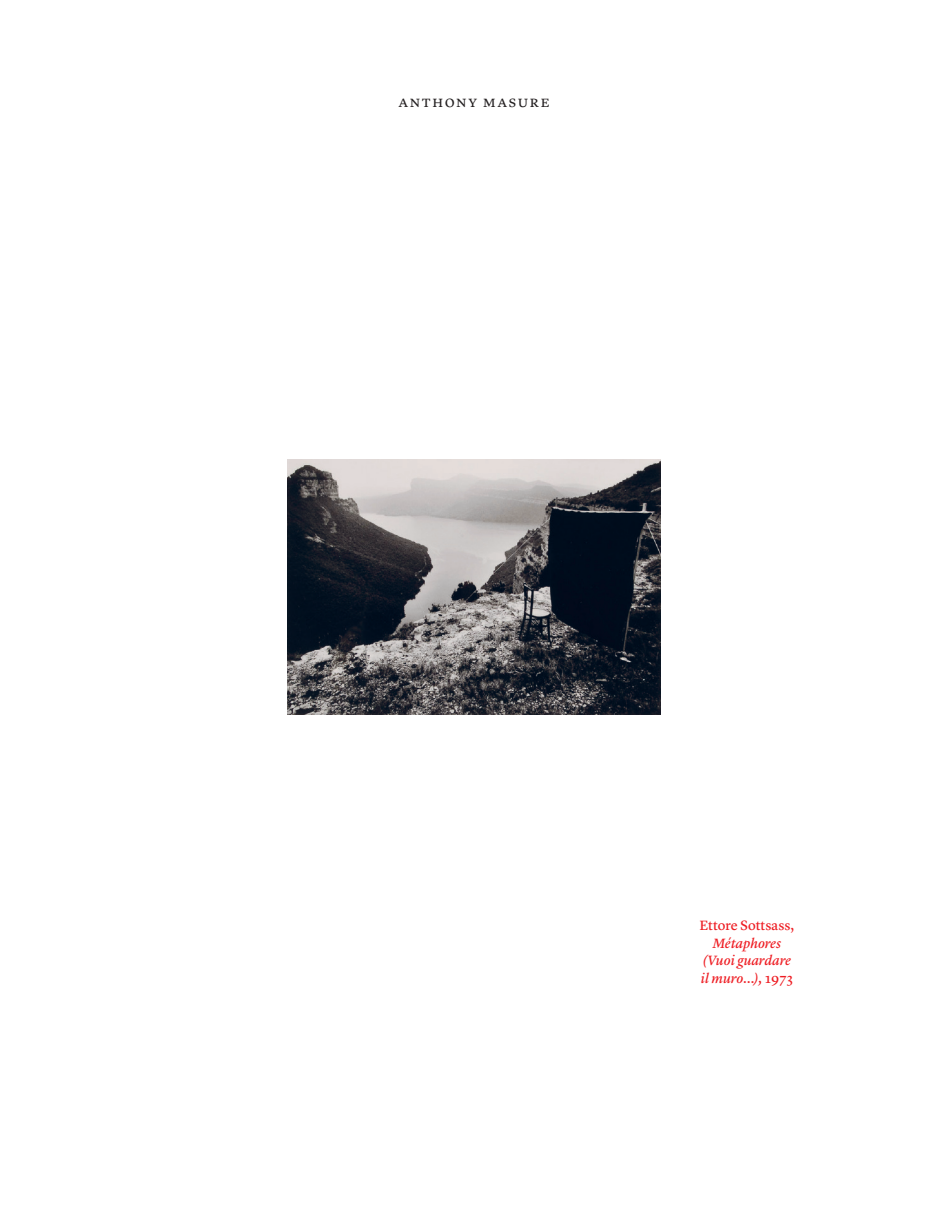
<style>
.page{position:relative;width:933px;height:1211px;background:#fff}
.page>*{position:absolute;margin:0;border:0;box-sizing:border-box;transform-origin:0 0}
.t1{font:15.75px "Lyon Text";letter-spacing:.1em;color:#231f20}
.t2{font:italic 14px/17.5px "Lyon Text Regular No.2";letter-spacing:-.005em;color:#ee1d23;text-align:center}
.t3{font:14px "Lyon Text Regular No.2";color:#ee1d23}
.s1{font-style:normal}
</style>
<div class="page">
<img style="left:288px;top:459px;width:372px;height:255px">
<p class="t1" style="left:398px;top:89px;width:153px">anthony masure</p>
<p class="t3" style="left:699px;top:914px;width:96px">Ettore Sottsass,</p>
<p class="t2" style="left:701px;top:933px;width:93px">Métaphores (Vuoi guardare il muro…), <span class="s1">1973</span></p>
</div>
